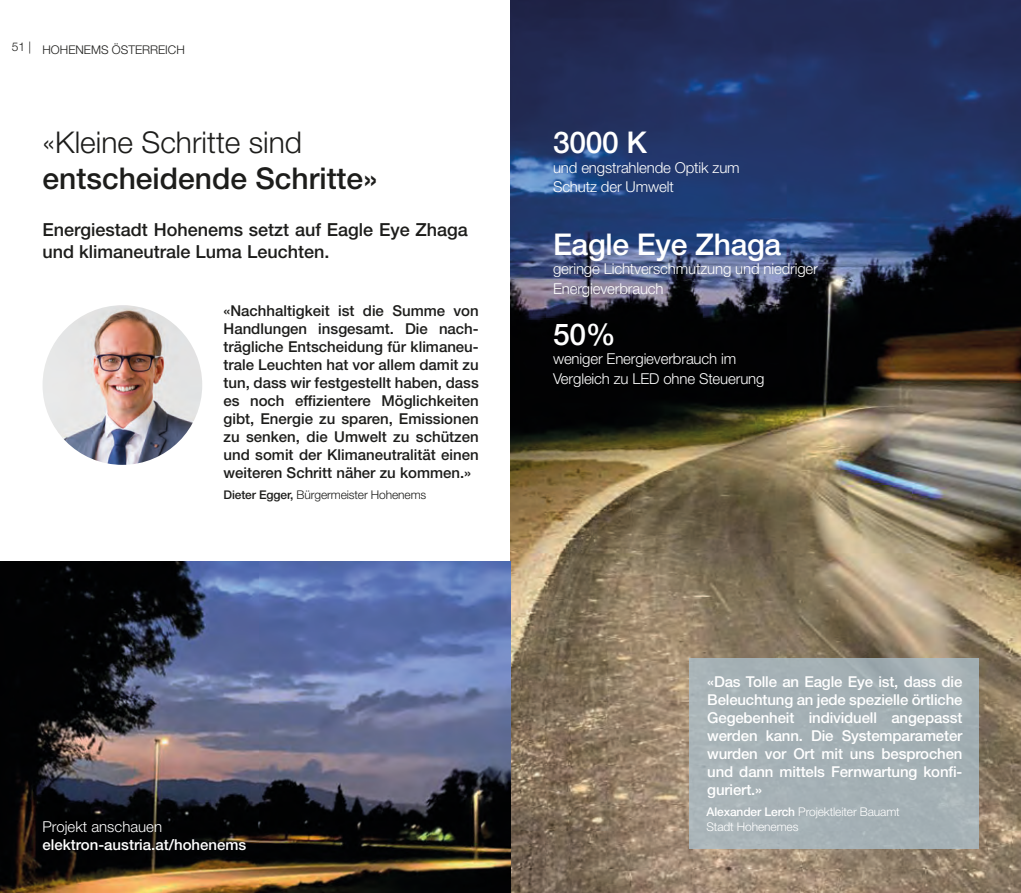
<style>
.page{position:relative;width:1021px;height:893px;background:#fff}
.page>*{position:absolute;margin:0;border:0;box-sizing:border-box;transform-origin:0 0}
.t1{font:500 30px "Helvetica Neue LT Pro";color:#1d1d1b}
.t2{font:500 30px "Helvetica Neue LT Pro";letter-spacing:-.01em;color:#fff}
.t3{font:300 30px "Helvetica Neue LT Pro";color:#1d1d1b}
.t4{font:500 18px/21.6px "Helvetica Neue LT Pro";color:#1d1d1b}
.t5{font:500 15px/18px "Helvetica Neue LT Pro";color:#1d1d1b;text-align:justify}
.t6{font:500 15px/18px "Helvetica Neue LT Pro";letter-spacing:-.01em;color:#fff;text-align:justify}
.t7{font:300 15px/19.5px "Helvetica Neue LT Pro";letter-spacing:-.01em;color:#fff}
.t8{font:300 12px "Helvetica Neue LT Pro";letter-spacing:-.01em;color:#1d1d1b}
.t9{font:300 12px/15px "Helvetica Neue LT Pro";letter-spacing:-.01em;color:#fff}
.s1{font-weight:500}
</style>
<div class="page">
<img style="left:510px;top:0;width:510px;height:893px">
<div style="left:689px;top:658px;width:289px;height:191px;background:#a5b1b5"></div>
<img style="left:43px;top:305px;width:159px;height:160px;border-radius:80px">
<img style="left:0;top:561px;width:510px;height:332px">
<p class="t8" style="left:12px;top:39px;width:21px">51 |</p>
<p class="t8" style="left:43px;top:42px;width:144px">HOHENEMS ÖSTERREICH</p>
<h1 class="t3" style="left:43px;top:124px;width:261px">«Kleine Schritte sind</h1>
<h1 class="t1" style="left:43px;top:161px;width:336px">entscheidende Schritte»</h1>
<p class="t4" style="left:43px;top:219px;width:427px">Energiestadt Hohenems setzt auf Eagle Eye Zhaga und klimaneutrale Luma Leuchten.</p>
<p class="t5" style="left:223px;top:301px;width:257px">«Nachhaltigkeit ist die Summe von Handlungen insgesamt. Die nach&shy;trägliche Entscheidung für klimaneu&shy;trale Leuchten hat vor allem damit zu tun, dass wir festgestellt haben, dass es noch effizientere Möglichkeiten gibt, Energie zu sparen, Emissionen zu senken, die Umwelt zu schützen und somit der Klimaneutralität einen weiteren Schritt näher zu kommen.»</p>
<p class="t8" style="left:223px;top:488px;width:204px"><span class="s1">Dieter Egger,</span> Bürgermeister Hohenems</p>
<p class="t7" style="left:43px;top:817px;width:121px">Projekt anschauen</p>
<p class="t6" style="left:43px;top:836px;width:205px">elektron-austria.at/hohenems</p>
<h1 class="t2" style="left:553px;top:125px;width:96px">3000 K</h1>
<p class="t7" style="left:553px;top:157px;width:188px">und engstrahlende Optik zum<br>Schutz der Umwelt</p>
<h1 class="t2" style="left:553px;top:226px;width:230px">Eagle Eye Zhaga</h1>
<p class="t7" style="left:553px;top:259px;width:266px">geringe Lichtverschmutzung und niedriger<br>Energieverbrauch</p>
<h1 class="t2" style="left:553px;top:316px;width:64px">50%</h1>
<p class="t7" style="left:553px;top:349px;width:213px">weniger Energieverbrauch im<br>Vergleich zu LED ohne Steuerung</p>
<p class="t6" style="left:707px;top:672px;width:257px">«Das Tolle an Eagle Eye ist, dass die Beleuchtung an jede spezielle örtliche Gegebenheit individuell angepasst werden kann. Die Systemparameter wurden vor Ort mit uns besprochen und dann mittels Fernwartung konfi&shy;guriert.»</p>
<p class="t9" style="left:706px;top:804px;width:195px"><span class="s1">Alexander Lerch</span> Projektleiter Bauamt<br>Stadt Hohenemes</p>
</div>
